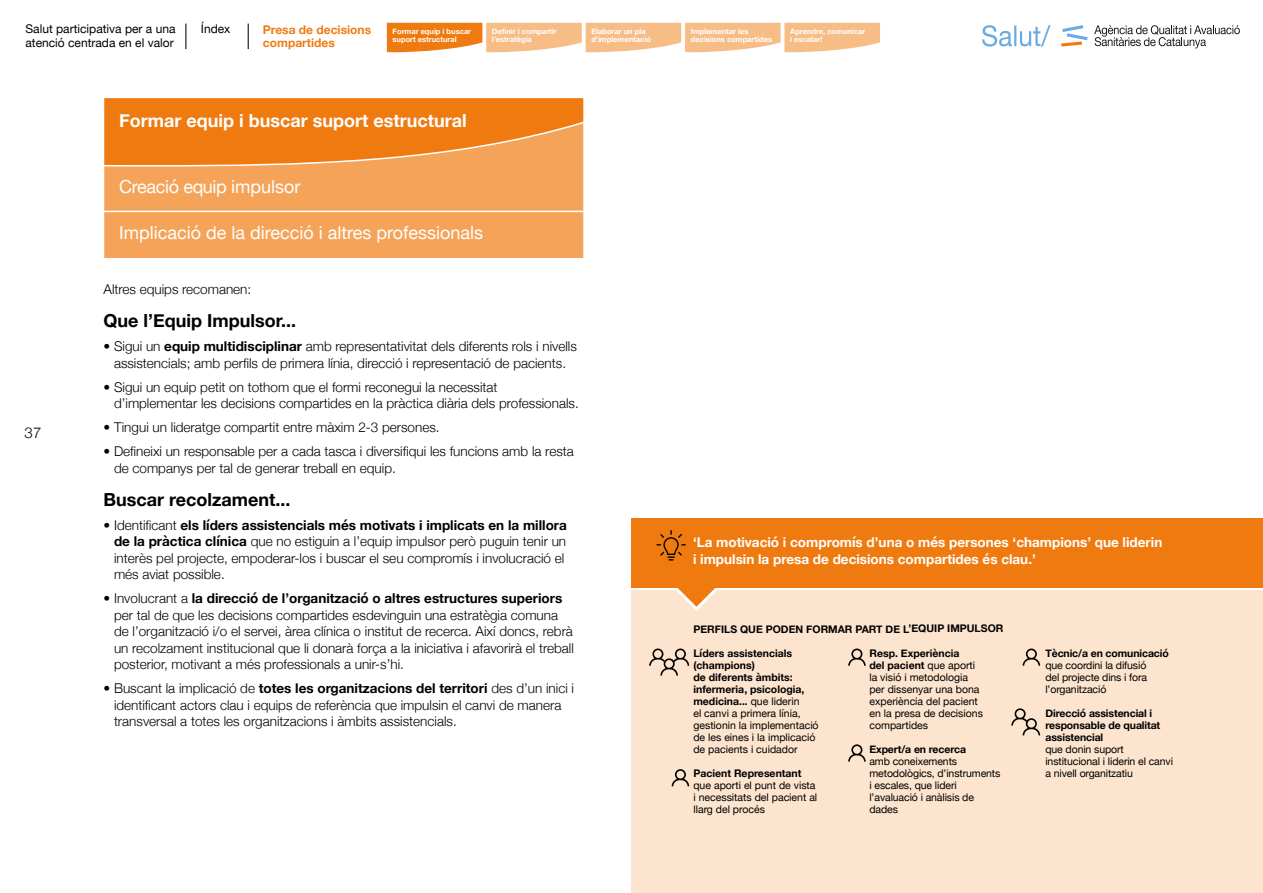
<style>
.page{position:relative;width:1263px;height:893px;background:#fff}
.page>*{position:absolute;margin:0;border:0;box-sizing:border-box;transform-origin:0 0}
.t1{font:18px "Helvetica Neue";color:#fff}
.t2{font:700 18px "Helvetica Neue";color:#000}
.t3{font:700 18px "Helvetica Neue";color:#fff}
.t4{font:18px "Helvetica Neue";letter-spacing:-.02em;color:#fff}
.t5{font:300 15px "Helvetica Neue";color:#000}
.t6{font:300 13.5px/16.5px "Helvetica Neue";color:#000}
.t7{font:700 13.5px/16.5px "Helvetica Neue";color:#fff}
.t8{font:12px/13.5px "Helvetica Neue";color:#000}
.t9{font:700 12px/13.5px "Helvetica Neue";color:#ef7b10}
.t10{font:10.5px/12px "Helvetica Neue";color:#000}
.t11{font:700 10.5px/12px "Helvetica Neue";letter-spacing:-.01em;color:#000}
.t12{font:700 7.5px/8.2px "Helvetica Neue";color:#fff}
.s1{font-weight:700}
</style>
<div class="page">
<div style="left:632px;top:590px;width:631px;height:302px;background:#fce4cf"></div>
<div style="left:103px;top:97px;width:482px;height:162px;background:#f4a358;border:2px solid #fff"></div>
<svg style="left:248px;top:24px;width:1px;height:25px"></svg>
<svg style="left:185px;top:24px;width:1px;height:25px"></svg>
<svg style="left:649px;top:648px;width:40px;height:27px"></svg>
<svg style="left:1011px;top:708px;width:29px;height:27px"></svg>
<svg style="left:672px;top:769px;width:17px;height:17px"></svg>
<svg style="left:848px;top:648px;width:18px;height:17px"></svg>
<svg style="left:1023px;top:648px;width:17px;height:17px"></svg>
<svg style="left:848px;top:744px;width:18px;height:17px"></svg>
<svg style="left:387px;top:23px;width:493px;height:29px;background:#f6b980"></svg>
<svg style="left:103px;top:97px;width:482px;height:70px;background:#f08625"></svg>
<hr style="left:104px;top:211px;width:480px;height:1px;background:#fff">
<div style="left:632px;top:518px;width:631px;height:69px;background:#ef7b10"></div>
<svg style="left:656px;top:530px;width:67px;height:81px"></svg>
<svg style="left:1061px;top:25px;width:27px;height:22px"></svg>
<svg style="left:1094px;top:25px;width:146px;height:23px"></svg>
<svg style="left:982px;top:25px;width:69px;height:22px"></svg>
<p class="t8" style="left:26px;top:23px;width:152px">Salut participativa per a una atenció centrada en el valor</p>
<p class="t8" style="left:201px;top:23px;width:31px">Índex</p>
<p class="t9" style="left:263px;top:23px;width:110px">Presa de decisions compartides</p>
<p class="t12" style="left:393px;top:27px;width:80px">Formar equip i buscar suport estructural</p>
<p class="t12" style="left:492px;top:27px;width:66px">Definir i compartir l’estratègia</p>
<p class="t12" style="left:591px;top:27px;width:61px">Elaborar un pla d’implementació</p>
<p class="t12" style="left:691px;top:27px;width:83px">Implementar les decisions compartides</p>
<p class="t12" style="left:790px;top:27px;width:77px">Aprendre, comunicar i escalar!</p>
<h1 class="t3" style="left:119px;top:106px;width:349px">Formar equip i buscar suport estructural</h1>
<p class="t5" style="left:25px;top:420px;width:18px">37</p>
<h1 class="t4" style="left:119px;top:173px;width:183px">Creació equip impulsor</h1>
<h1 class="t1" style="left:119px;top:220px;width:366px">Implicació de la direcció i altres professionals</h1>
<p class="t6" style="left:104px;top:280px;width:149px">Altres equips recomanen:</p>
<h1 class="t2" style="left:104px;top:307px;width:194px">Que l’Equip Impulsor...</h1>
<p class="t6" style="left:104px;top:337px;width:475px;text-align:center">• Sigui un <span class="s1">equip multidisciplinar</span> amb representativitat dels diferents rols i nivells assistencials; amb perfils de primera línia, direcció i representació de pacients.</p>
<p class="t6" style="left:114px;top:378px;width:466px;text-indent:-11px">• Sigui un equip petit on tothom que el formi reconegui la necessitat d’implementar les decisions compartides en la pràctica diària dels professionals.</p>
<p class="t6" style="left:104px;top:418px;width:338px">• Tingui un lideratge compartit entre màxim 2-3 persones.</p>
<p class="t6" style="left:114px;top:442px;width:461px;text-indent:-11px">• Defineixi un responsable per a cada tasca i diversifiqui les funcions amb la resta de companys per tal de generar treball en equip.</p>
<h1 class="t2" style="left:104px;top:485px;width:189px">Buscar recolzament...</h1>
<p class="t6" style="left:114px;top:516px;width:454px;text-indent:-11px">• Identificant <span class="s1">els líders assistencials més motivats i implicats en la millora de la pràctica clínica</span> que no estiguin a l’equip impulsor però puguin tenir un interès pel projecte, empoderar-los i buscar el seu compromís i involucració el més aviat possible.</p>
<p class="t6" style="left:114px;top:589px;width:461px;text-indent:-11px">• Involucrant a <span class="s1">la direcció de l’organització o altres estructures superiors </span>per tal de que les decisions compartides esdevinguin una estratègia comuna de l’organització i/o el servei, àrea clínica o institut de recerca. Així doncs, rebrà un recolzament institucional que li donarà força a la iniciativa i afavorirà el treball posterior, motivant a més professionals a unir-s’hi.</p>
<p class="t6" style="left:114px;top:679px;width:462px;text-indent:-11px">• Buscant la implicació de <span class="s1">totes les organitzacions del territori</span> des d’un inici i identificant actors clau i equips de referència que impulsin el canvi de manera transversal a totes les organitzacions i àmbits assistencials.</p>
<p class="t7" style="left:693px;top:534px;width:471px">‘La motivació i compromís d’una o més persones ‘champions’ que liderin i impulsin la presa de decisions compartides és clau.’</p>
<p class="t11" style="left:693px;top:623px;width:312px">PERFILS QUE PODEN FORMAR PART DE L’EQUIP IMPULSOR</p>
<p class="t10" style="left:693px;top:647px;width:127px"><span class="s1">Líders assistencials (champions)<br>de diferents àmbits: infermeria, psicologia, medicina...</span> que liderin<br>el canvi a primera línia, gestionin la implementació de les eines i la implicació de pacients i cuidador</p>
<p class="t11" style="left:693px;top:767px;width:110px">Pacient Representant</p>
<p class="t10" style="left:693px;top:779px;width:125px">que aporti el punt de vista i necessitats del pacient al llarg del procés</p>
<p class="t10" style="left:869px;top:647px;width:115px"><span class="s1">Resp. Experiència<br>del pacient</span> que aporti la visió i metodologia per dissenyar una bona experiència del pacient en la presa de decisions compartides</p>
<p class="t11" style="left:869px;top:743px;width:98px">Expert/a en recerca</p>
<p class="t10" style="left:869px;top:755px;width:132px">amb coneixements metodològics, d’instruments i escales, que lideri l’avaluació i anàlisis de dades</p>
<p class="t11" style="left:1045px;top:647px;width:125px">Tècnic/a en comunicació</p>
<p class="t10" style="left:1045px;top:659px;width:103px;text-align:justify">que coordini la difusió del projecte dins i fora l’organització</p>
<p class="t11" style="left:1045px;top:707px;width:116px">Direcció assistencial i responsable de qualitat assistencial</p>
<p class="t10" style="left:1045px;top:743px;width:129px">que donin suport institucional i liderin el canvi a nivell organitzatiu</p>
</div>
